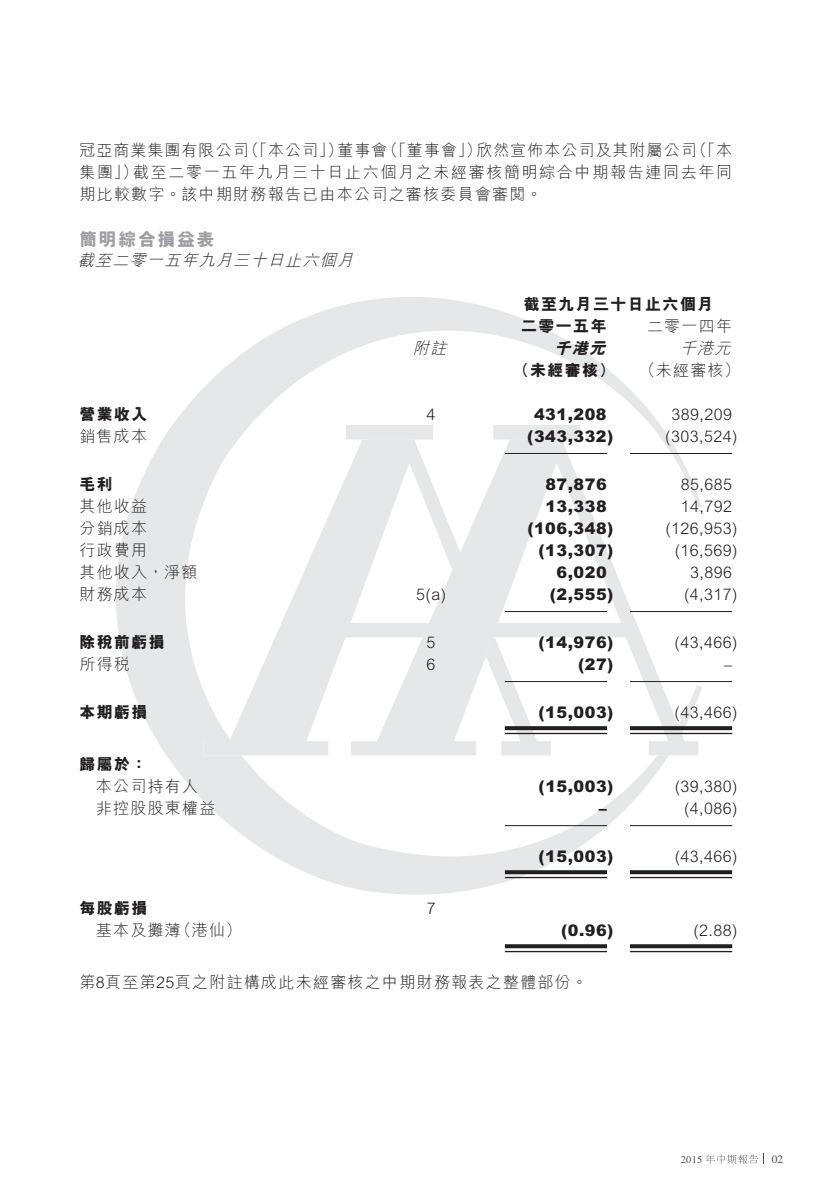
<style>
.page{position:relative;width:840px;height:1191px;background:#fff}
.page>*{position:absolute;margin:0;border:0;box-sizing:border-box;transform-origin:0 0}
.t1{font:800 18px "M Hei HK";letter-spacing:.085em;color:#9d9fa2}
.t2{font:300 16px/22px "M Hei HK";letter-spacing:.08em;color:#231f20}
.t3{font:300 16px "Arial MT Std";letter-spacing:.03em;color:#231f20}
.t4{font:900 16px "Arial MT Std";letter-spacing:.035em;color:#231f20}
.t5{font:800 16px "M Hei HK";letter-spacing:.085em;color:#231f20}
.t6{font:300 16px/22px "M Hei HK";letter-spacing:.105em;color:#231f20}
.t7{font:italic 300 16px "M Hei HK";color:#231f20}
.t8{font:italic 800 16px "M Hei HK";color:#231f20}
.t9{font:11.4px "Times LT Std";color:#4b4c4d}
.t10{font:10.4px "Times LT Std";color:#4b4c4d}
.s1{font-family:"Arial MT Std"}
</style>
<div class="page">
<svg style="left:116px;top:297px;width:585px;height:597px"></svg>
<svg style="left:203px;top:439px;width:148px;height:316px"></svg>
<svg style="left:345px;top:425px;width:87px;height:14px"></svg>
<svg style="left:351px;top:439px;width:347px;height:316px"></svg>
<svg style="left:493px;top:425px;width:87px;height:14px"></svg>
<svg style="left:705px;top:1154px;width:53px;height:10px"></svg>
<hr style="left:504px;top:453px;width:102px;height:1px;background:#231f20">
<hr style="left:629px;top:453px;width:102px;height:1px;background:#231f20">
<hr style="left:504px;top:611px;width:102px;height:1px;background:#231f20">
<hr style="left:629px;top:611px;width:102px;height:1px;background:#231f20">
<hr style="left:504px;top:681px;width:102px;height:1px;background:#231f20">
<hr style="left:629px;top:681px;width:102px;height:1px;background:#231f20">
<svg style="left:504px;top:726px;width:102px;height:4px"></svg>
<hr style="left:504px;top:733px;width:102px;height:1px;background:#231f20">
<svg style="left:629px;top:726px;width:102px;height:4px"></svg>
<hr style="left:629px;top:733px;width:102px;height:1px;background:#231f20">
<hr style="left:504px;top:825px;width:102px;height:1px;background:#231f20">
<hr style="left:629px;top:825px;width:102px;height:1px;background:#231f20">
<svg style="left:504px;top:870px;width:102px;height:4px"></svg>
<hr style="left:504px;top:877px;width:102px;height:1px;background:#231f20">
<svg style="left:629px;top:870px;width:102px;height:4px"></svg>
<hr style="left:629px;top:877px;width:102px;height:1px;background:#231f20">
<svg style="left:504px;top:944px;width:102px;height:4px"></svg>
<hr style="left:504px;top:951px;width:102px;height:1px;background:#231f20">
<svg style="left:630px;top:944px;width:101px;height:4px"></svg>
<hr style="left:629px;top:951px;width:102px;height:1px;background:#231f20">
<p class="t2" style="left:243px;top:139px;width:101px">（「本公司」）</p>
<p class="t2" style="left:382px;top:139px;width:101px">（「董事會」）</p>
<p class="t2" style="left:690px;top:139px;width:42px">（「本</p>
<p class="t2" style="left:476px;top:139px;width:222px">欣然宣佈本公司及其附屬公司</p>
<p class="t2" style="left:337px;top:139px;width:52px">董事會</p>
<p class="t6" style="left:133px;top:139px;width:600px;text-indent:-54px">冠亞商業集團有限公司<br>截至二零一五年九月三十日止六個月之未經審核簡明綜合中期報告連同去年同</p>
<p class="t2" style="left:79px;top:161px;width:464px">集團」）<br>期比較數字。該中期財務報告已由本公司之審核委員會審閱。</p>
<p class="t1" style="left:79px;top:227px;width:136px">簡明綜合損益表</p>
<p class="t7" style="left:78px;top:249px;width:282px">截至二零一五年九月三十日止六個月</p>
<p class="t5" style="left:523px;top:293px;width:191px">截至九月三十日止六個月</p>
<p class="t2" style="left:646px;top:315px;width:86px">二零一四年</p>
<p class="t5" style="left:521px;top:315px;width:87px">二零一五年</p>
<p class="t7" style="left:412px;top:337px;width:40px">附註</p>
<p class="t8" style="left:554px;top:337px;width:58px">千港元</p>
<p class="t7" style="left:679px;top:337px;width:58px">千港元</p>
<p class="t5" style="left:513px;top:359px;width:103px">（未經審核）</p>
<p class="t2" style="left:639px;top:359px;width:102px">（未經審核(</p>
<p class="t5" style="left:79px;top:403px;width:69px">營業收入</p>
<p class="t3" style="left:426px;top:405px;width:10px">4</p>
<p class="t4" style="left:533px;top:404px;width:74px">431,208</p>
<p class="t3" style="left:671px;top:405px;width:62px">389,209</p>
<p class="t2" style="left:79px;top:425px;width:69px">銷售成本</p>
<p class="t4" style="left:527px;top:426px;width:88px">)343,332(</p>
<p class="t3" style="left:665px;top:427px;width:74px">)303,524(</p>
<p class="t5" style="left:79px;top:473px;width:35px">毛利</p>
<p class="t4" style="left:545px;top:474px;width:63px">87,876</p>
<p class="t3" style="left:680px;top:475px;width:53px">85,685</p>
<p class="t2" style="left:79px;top:495px;width:69px">其他收益</p>
<p class="t4" style="left:545px;top:496px;width:63px">13,338</p>
<p class="t3" style="left:680px;top:497px;width:53px">14,792</p>
<p class="t2" style="left:79px;top:517px;width:69px">分銷成本</p>
<p class="t4" style="left:527px;top:518px;width:88px">)106,348(</p>
<p class="t3" style="left:665px;top:519px;width:74px">)126,953(</p>
<p class="t2" style="left:79px;top:539px;width:69px">行政費用</p>
<p class="t4" style="left:538px;top:540px;width:76px">)13,307(</p>
<p class="t3" style="left:674px;top:541px;width:64px">)16,569(</p>
<p class="t2" style="left:79px;top:561px;width:119px">其他收入，淨額</p>
<p class="t4" style="left:556px;top:562px;width:52px">6,020</p>
<p class="t3" style="left:689px;top:563px;width:43px">3,896</p>
<p class="t2" style="left:79px;top:583px;width:69px">財務成本</p>
<p class="t3" style="left:416px;top:585px;width:31px">(a(5</p>
<p class="t4" style="left:549px;top:584px;width:65px">)2,555(</p>
<p class="t3" style="left:683px;top:585px;width:55px">)4,317(</p>
<p class="t5" style="left:79px;top:631px;width:87px">除稅前虧損</p>
<p class="t3" style="left:426px;top:633px;width:10px">5</p>
<p class="t4" style="left:538px;top:632px;width:76px">)14,976(</p>
<p class="t3" style="left:674px;top:633px;width:64px">)43,466(</p>
<p class="t2" style="left:79px;top:653px;width:52px">所得稅</p>
<p class="t3" style="left:426px;top:655px;width:10px">6</p>
<p class="t4" style="left:577px;top:654px;width:37px">)27(</p>
<p class="t3" style="left:723px;top:655px;width:9px">–</p>
<p class="t5" style="left:79px;top:701px;width:69px">本期虧損</p>
<p class="t5" style="left:79px;top:753px;width:69px">歸屬於：</p>
<p class="t4" style="left:538px;top:702px;width:76px">)15,003(</p>
<p class="t3" style="left:674px;top:703px;width:64px">)43,466(</p>
<p class="t2" style="left:96px;top:775px;width:104px">本公司持有人</p>
<p class="t4" style="left:538px;top:776px;width:76px">)15,003(</p>
<p class="t3" style="left:674px;top:777px;width:64px">)39,380(</p>
<p class="t2" style="left:96px;top:797px;width:121px">非控股股東權益</p>
<p class="t4" style="left:598px;top:798px;width:9px">–</p>
<p class="t3" style="left:683px;top:799px;width:55px">)4,086(</p>
<p class="t4" style="left:538px;top:846px;width:76px">)15,003(</p>
<p class="t3" style="left:674px;top:847px;width:64px">)43,466(</p>
<p class="t5" style="left:79px;top:897px;width:69px">每股虧損</p>
<p class="t3" style="left:426px;top:899px;width:10px">7</p>
<p class="t2" style="left:175px;top:919px;width:68px">（港仙(</p>
<p class="t2" style="left:96px;top:919px;width:86px">基本及攤薄</p>
<p class="t2" style="left:79px;top:971px;width:509px">第<span class="s1">8</span>頁至第<span class="s1">25</span>頁之附註構成此未經審核之中期財務報表之整體部份。</p>
<p class="t4" style="left:560px;top:920px;width:54px">)0.96(</p>
<p class="t3" style="left:693px;top:921px;width:46px">)2.88(</p>
<p class="t10" style="left:680px;top:1154px;width:23px">2015</p>
<p class="t9" style="left:771px;top:1152px;width:13px">02</p>
</div>
